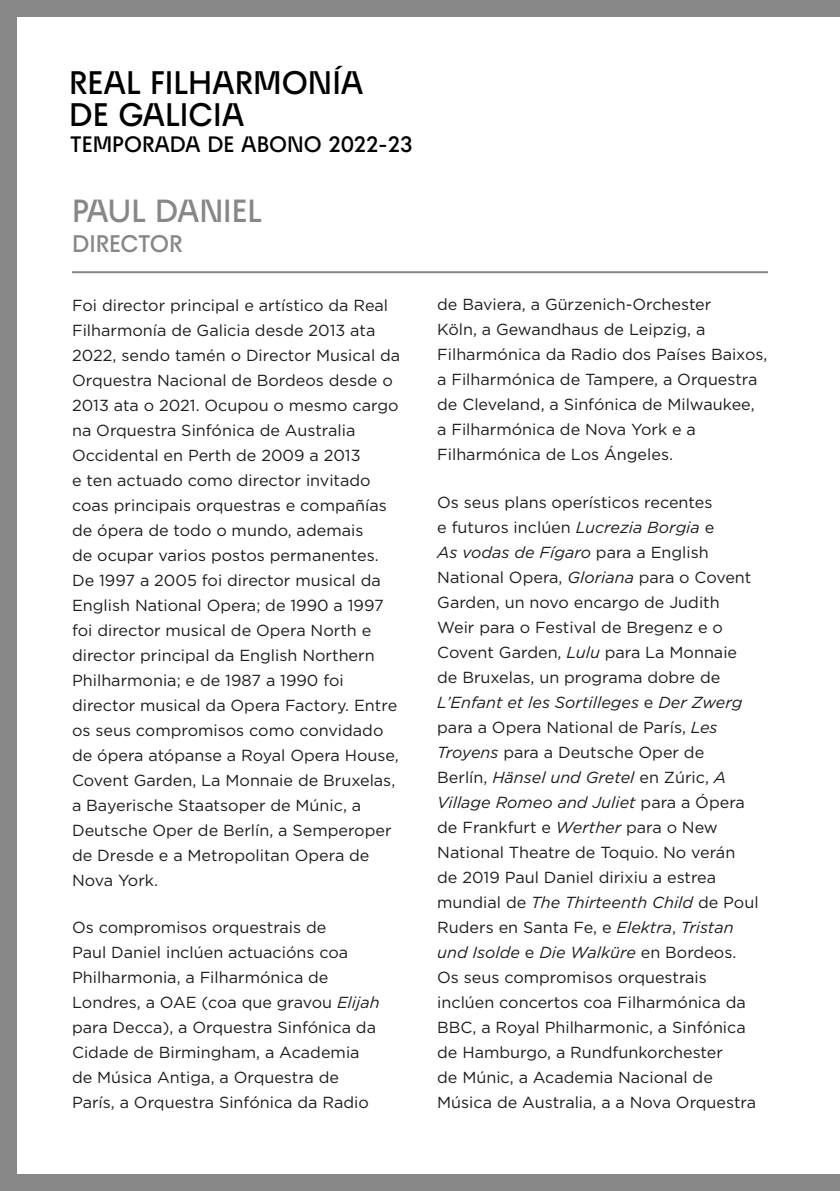
<style>
.page{position:relative;width:840px;height:1191px;background:#fff}
.page>*{position:absolute;margin:0;border:0;box-sizing:border-box;transform-origin:0 0}
.t1{font:600 32.6px/32px "Raptor V2 Premium";color:#000}
.t2{font:600 32px "Raptor V2 Premium";color:#878787}
.t3{font:600 24px "Raptor V2 Premium";color:#878787}
.t4{font:600 22.2px "Raptor V2 Premium";color:#000}
.t5{font:16px/25px "Gotham";color:#1d1d1b}
.s1{font-style:italic}
</style>
<div class="page">
<div style="left:0;top:0;width:839px;height:1191px;background:#878787"></div>
<div style="left:17px;top:17px;width:822px;height:1157px;background:#fff"></div>
<hr style="left:72px;top:271px;width:695px;height:2px;background:#878787">
<h1 class="t1" style="left:69px;top:65px;width:296px">REAL FILHARMONÍA<br>DE GALICIA</h1>
<h3 class="t4" style="left:70px;top:128px;width:344px">TEMPORADA DE ABONO 2022-23</h3>
<h2 class="t2" style="left:72px;top:187px;width:191px">PAUL DANIEL</h2>
<h3 class="t3" style="left:72px;top:226px;width:112px">DIRECTOR</h3>
<p class="t5" style="left:72px;top:292px;width:329px">Foi director principal e artístico da Real Filharmonía de Galicia desde 2013 ata 2022, sendo tamén o Director Musical da Orquestra Nacional de Bordeos desde o 2013 ata o 2021. Ocupou o mesmo cargo na Orquestra Sinfónica de Australia Occidental en Perth de 2009 a 2013<br>e ten actuado como director invitado coas principais orquestras e compañías de ópera de todo o mundo, ademais<br>de ocupar varios postos permanentes.<br>De 1997 a 2005 foi director musical da English National Opera; de 1990 a 1997 foi director musical de Opera North e director principal da English Northern Philharmonia; e de 1987 a 1990 foi director musical da Opera Factory. Entre os seus compromisos como convidado de ópera atópanse a Royal Opera House, Covent Garden, La Monnaie de Bruxelas, a Bayerische Staatsoper de Mú nic, a Deutsche Oper de Berlín, a Semperoper de Dresde e a Metropolitan Opera de Nova York.</p>
<p class="t5" style="left:72px;top:914px;width:309px">Os compromisos orquestrais de<br>Paul Daniel inclúen actuacións coa Philharmonia, a Filharmónica de Londres, a OAE (coa que gravou <span class="s1">Elijah </span>para Decca), a Orquestra Sinfónica da Cidade de Birmingham, a Academia de Música Antiga, a Orquestra de París, a Orquestra Sinfónica da Radio</p>
<p class="t5" style="left:437px;top:292px;width:331px">de Baviera, a Gürzenich-Orchester<br>Köln, a Gewandhaus de Leipzig, a Filharmónica da Radio dos Países Baixos, a Filharmónica de Tampere, a Orquestra de Cleveland, a Sinfónica de Milwaukee, a Filharmónica de Nova York e a Filharmónica de Los Ángeles.</p>
<p class="t5" style="left:437px;top:489px;width:323px">Os seus plans operísticos recentes<br>e futuros inclú en <span class="s1">Lucrezia Borgia</span> e<br><span class="s1">As vodas de Fígaro</span> para a English National Opera, <span class="s1">Gloriana</span> para o Covent Garden, un novo encargo de Judith Weir para o Festival de Bregenz e o Covent Garden, <span class="s1">Lulu</span> para La Monnaie de Bruxelas, un programa dobre de <span class="s1">L’Enfant et les Sortilleges</span> e <span class="s1">Der Zwerg </span>para a Opera National de París, <span class="s1">Les Troyens</span> para a Deutsche Oper de<br>Berlín, <span class="s1">Hänsel und Gretel</span> en Zúric, <span class="s1">A Village Romeo and Juliet</span> para a Ópera de Frankfurt e <span class="s1">Werther</span> para o New National Theatre de Toquio. No verán de 2019 Paul Daniel dirixiu a estrea mundial de <span class="s1">The Thirteenth Child</span> de Poul Ruders en Santa Fe, e <span class="s1">Elektra</span>, <span class="s1">Tristan und Isolde</span> e <span class="s1">Die Walküre</span> en Bordeos.<br>Os seus compromisos orquestrais inclúen concertos coa Filharmónica da BBC, a Royal Philharmonic, a Sinfónica de Hamburgo, a Rundfunkorchester<br>de Mú nic, a Academia Nacional de Música de Australia, a a Nova Orquestra</p>
</div>
